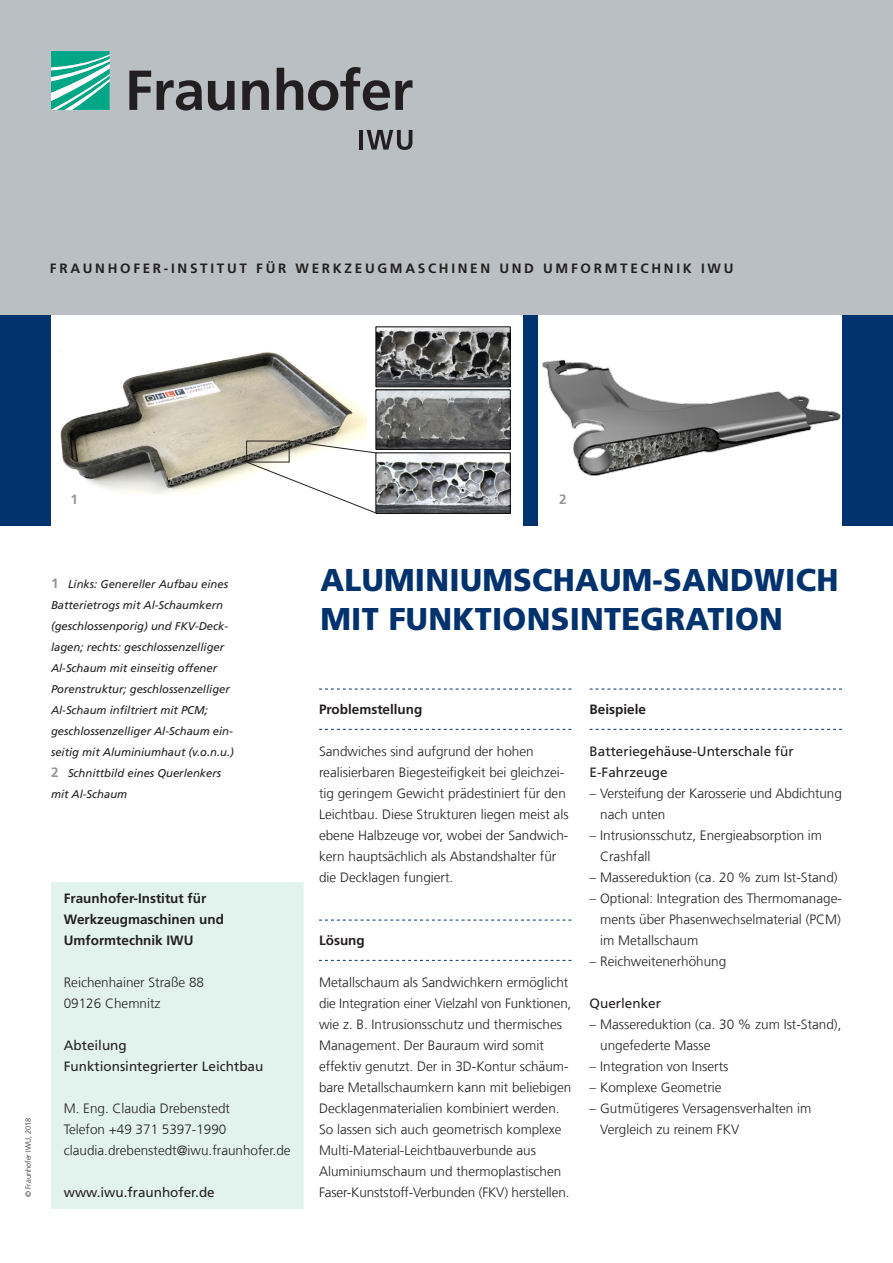
<style>
.page{position:relative;width:893px;height:1263px;background:#fff}
.page>*{position:absolute;margin:0;border:0;box-sizing:border-box;transform-origin:0 0}
._03_Standardüberschr{font:900 31.5px/39px "Frutiger LT Com";letter-spacing:.01em;color:#00326d}
._06_Fließtext{font:300 13.5px/21px "Frutiger LT Com";color:#231f20}
._06_Fließtext-2{font:13.5px/21px "Frutiger LT Com";color:#231f20}
._10_Institutsname{font:700 13.5px "Frutiger LT Com";letter-spacing:.2em;color:#231f20}
._07_Zwischenüberschr{font:700 13.5px/21px "Frutiger LT Com";color:#231f20}
._07_Zwischenüberschr-2{font:300 13.5px "Frutiger LT Com";color:#231f20}
._11_Zwischenüberschr{font:700 13.5px "Frutiger LT Com";color:#231f20}
.t1{font:700 13.5px "Frutiger LT Com";color:#939598}
._05_Marginalie_Bildu{font:italic 11.25px/21px "Frutiger LT Com";color:#231f20}
._06_Fließtext-3{font:300 7.5px "Frutiger";color:#231f20}
.s1{font-weight:700;font-style:normal;font-size:13.5px;color:#939598}
</style>
<div class="page">
<div style="left:0;top:310px;width:893px;height:215px;background:#00326d"></div>
<div style="left:0;top:0;width:893px;height:315px;background:#babfc3"></div>
<svg style="left:51px;top:51px;width:59px;height:59px;background:#4bbfa8"></svg>
<svg style="left:129px;top:67px;width:283px;height:44px"></svg>
<hr style="left:359px;top:130px;width:4px;height:20px;background:#231f20">
<svg style="left:367px;top:130px;width:45px;height:20px"></svg>
<svg style="left:319px;top:689px;width:252px;height:1px"></svg>
<svg style="left:319px;top:729px;width:252px;height:1px"></svg>
<svg style="left:319px;top:920px;width:252px;height:1px"></svg>
<svg style="left:319px;top:960px;width:252px;height:1px"></svg>
<div style="left:51px;top:882px;width:253px;height:327px;background:#e2f3ee"></div>
<svg style="left:590px;top:689px;width:252px;height:1px"></svg>
<svg style="left:590px;top:729px;width:252px;height:1px"></svg>
<div style="left:538px;top:315px;width:304px;height:210px;background:#fff"></div>
<img style="left:542px;top:360px;width:299px;height:116px">
<div style="left:540px;top:424px;width:15px;height:16px;background:#fff"></div>
<div style="left:51px;top:315px;width:471px;height:213px;background:#fff"></div>
<img style="left:59px;top:351px;width:307px;height:144px">
<img style="left:378px;top:329px;width:130px;height:56px">
<div style="left:376px;top:327px;width:134px;height:60px;border:1px solid #000"></div>
<img style="left:378px;top:392px;width:130px;height:55px">
<img style="left:378px;top:455px;width:130px;height:56px">
<div style="left:246px;top:441px;width:43px;height:21px;border:1px solid #231f20"></div>
<svg style="left:289px;top:441px;width:88px;height:12px"></svg>
<svg style="left:246px;top:461px;width:130px;height:52px"></svg>
<p class="_10_Institutsname" style="left:50px;top:260px;width:685px">FRAUNHOFER-INSTITUT FÜR WERKZEUGMASCHINEN UND UMFORMTECHNIK IWU</p>
<p class="t1" style="left:71px;top:491px;width:9px">1</p>
<p class="_05_Marginalie_Bildu" style="left:51px;top:574px;width:179px"><span class="s1">1</span> Links: Genereller Aufbau eines Batterietrogs mit Al-Schaumkern (geschlossenporig) und FKV-Deck&shy;lagen; rechts: geschlossenzelliger</p>
<p class="_05_Marginalie_Bildu" style="left:51px;top:658px;width:168px">Al-Schaum mit einseitig offener</p>
<p class="_05_Marginalie_Bildu" style="left:51px;top:679px;width:180px">Porenstruktur; geschlossenzelliger</p>
<p class="_05_Marginalie_Bildu" style="left:51px;top:700px;width:184px">Al-Schaum infiltriert mit PCM; geschlossenzelliger Al-Schaum ein&shy;seitig mit Aluminiumhaut (v.o.n.u.)</p>
<p class="_05_Marginalie_Bildu" style="left:51px;top:763px;width:172px"><span class="s1">2</span> Schnittbild eines Querlenkers mit Al-Schaum</p>
<p class="_06_Fließtext-3" style="left:24px;top:1197px;width:81px;rotate:-90deg">© Fraunhofer IWU, 2018</p>
<p class="_07_Zwischenüberschr" style="left:64px;top:888px;width:162px">Fraunhofer-Institut für<br>Werkzeugmaschinen und<br>Umformtechnik IWU</p>
<p class="_07_Zwischenüberschr-2" style="left:64px;top:974px;width:142px">Reichenhainer Straße 88</p>
<p class="_07_Zwischenüberschr-2" style="left:64px;top:995px;width:98px">09126 Chemnitz</p>
<p class="_06_Fließtext-2" style="left:64px;top:1035px;width:65px">Abteilung</p>
<p class="_06_Fließtext-2" style="left:64px;top:1056px;width:201px">Funktionsintegrierter Leichtbau</p>
<p class="_06_Fließtext" style="left:64px;top:1098px;width:168px">M. Eng. Claudia Drebenstedt</p>
<p class="_06_Fließtext" style="left:64px;top:1119px;width:164px">Telefon +49 371 5397-1990</p>
<p class="_06_Fließtext" style="left:64px;top:1140px;width:228px">claudia.drebenstedt@iwu.fraunhofer.de</p>
<p class="_06_Fließtext-2" style="left:64px;top:1182px;width:153px">www.iwu.fraunhofer.de</p>
<p class="t1" style="left:559px;top:492px;width:9px">2</p>
<p class="_03_Standardüberschr" style="left:320px;top:560px;width:520px">ALUMINIUMSCHAUM-SANDWICH<br>MIT FUNKTIONSINTEGRATION</p>
<p class="_11_Zwischenüberschr" style="left:319px;top:701px;width:105px">Problemstellung</p>
<p class="_06_Fließtext" style="left:319px;top:741px;width:251px">Sandwiches sind aufgrund der hohen realisierbaren Biegesteifigkeit bei gleichzei&shy;tig geringem Gewicht prädestiniert für den Leichtbau. Diese Strukturen liegen meist als ebene Halbzeuge vor, wobei der Sandwich&shy;kern hauptsächlich als Abstandshalter für die Decklagen fungiert.</p>
<p class="_11_Zwischenüberschr" style="left:319px;top:932px;width:47px">Lösung</p>
<p class="_06_Fließtext" style="left:319px;top:972px;width:254px">Metallschaum als Sandwichkern ermöglicht die Integration einer Vielzahl von Funktionen, wie z. B. Intrusionsschutz und thermisches Management. Der Bauraum wird somit effektiv genutzt. Der in 3D-Kontur schäum&shy;bare Metallschaumkern kann mit beliebigen Decklagenmaterialien kombiniert werden.<br>So lassen sich auch geometrisch komplexe Multi-Material-Leichtbauverbunde aus Aluminiumschaum und thermoplastischen Faser-Kunststoff-Verbunden (FKV) herstellen.</p>
<p class="_11_Zwischenüberschr" style="left:590px;top:701px;width:58px">Beispiele</p>
<p class="_06_Fließtext-2" style="left:590px;top:741px;width:206px">Batteriegehäuse-Unterschale für<br>E-Fahrzeuge</p>
<p class="_06_Fließtext" style="left:600px;top:783px;width:243px;text-indent:-10px">– Versteifung der Karosserie und Abdichtung nach unten</p>
<p class="_06_Fließtext" style="left:600px;top:825px;width:224px;text-indent:-10px">– Intrusionsschutz, Energieabsorption im<br>Crashfall</p>
<p class="_06_Fließtext" style="left:590px;top:867px;width:250px">– Massereduktion (ca. 20 % zum Ist-Stand)</p>
<p class="_06_Fließtext" style="left:600px;top:888px;width:243px;text-align:justify;text-indent:-10px">– Optional: Integration des Thermomanage&shy;ments über Phasenwechselmaterial (PCM) im Metallschaum</p>
<p class="_06_Fließtext" style="left:590px;top:951px;width:138px">– Reichweitenerhöhung</p>
<p class="_06_Fließtext-2" style="left:590px;top:993px;width:73px">Querlenker</p>
<p class="_06_Fließtext" style="left:600px;top:1014px;width:243px;text-indent:-10px">– Massereduktion (ca. 30 % zum Ist-Stand), ungefederte Masse</p>
<p class="_06_Fließtext" style="left:590px;top:1056px;width:140px">– Integration von Inserts</p>
<p class="_06_Fließtext" style="left:590px;top:1077px;width:133px">– Komplexe Geometrie</p>
<p class="_06_Fließtext" style="left:600px;top:1098px;width:213px;text-indent:-10px">– Gutmütigeres Versagensverhalten im<br>Vergleich zu reinem FKV</p>
</div>
